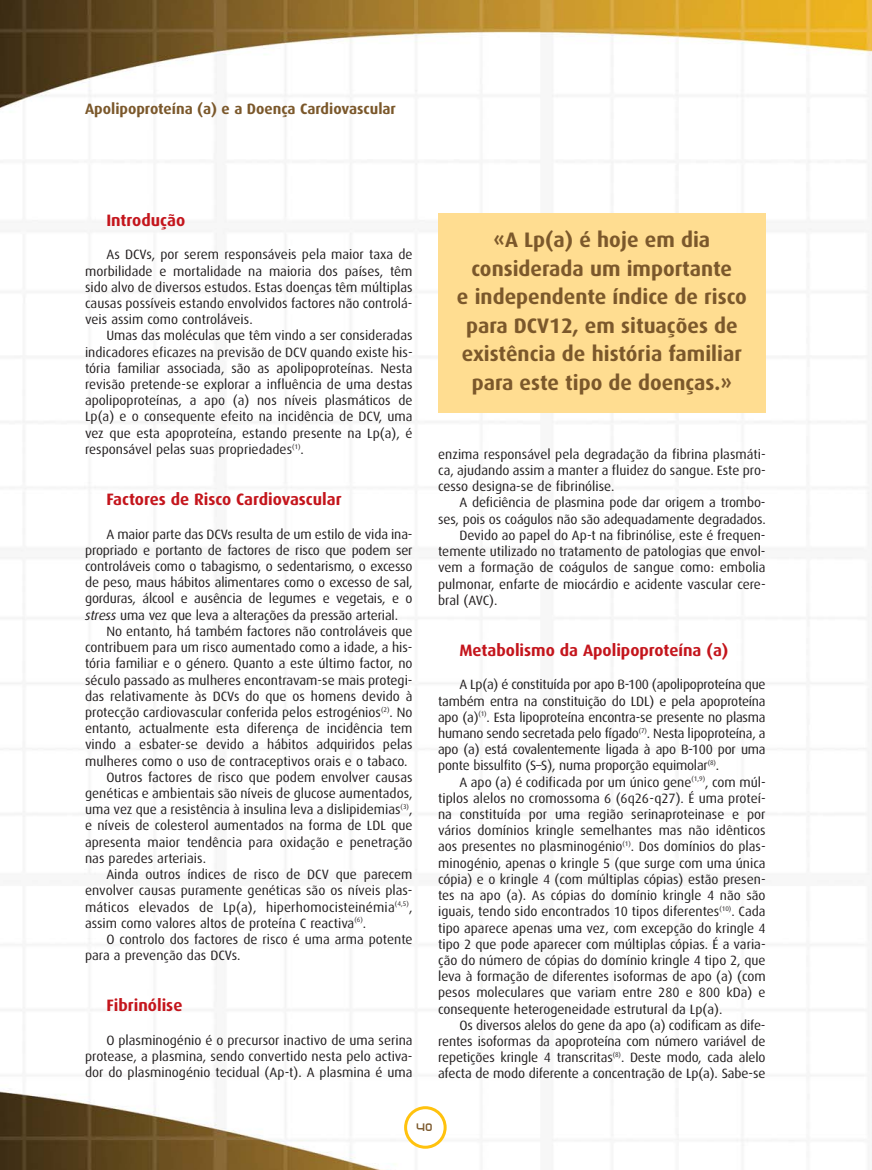
<style>
.page{position:relative;width:872px;height:1170px;background:#fff}
.page>*{position:absolute;margin:0;border:0;box-sizing:border-box;transform-origin:0 0}
.t1{font:700 21px/28.5px "Dax";color:#7b582b;text-align:center}
.t2{font:700 16.5px "Dax";color:#c4151c}
.t3{font:700 15px "Dax";color:#7b582b}
.t4{font:13.5px/16.2px "Dax";color:#231f20;text-align:justify}
.t5{font:13.5px "Swisz";color:#7b582b}
.s1{font-style:italic}
</style>
<div class="page">
<img style="left:0;top:0;width:871px;height:1169px">
<svg style="left:404px;top:1106px;width:42px;height:42px"></svg>
<img style="left:871px;top:0;width:1px;height:1169px">
<div style="left:438px;top:213px;width:327px;height:199px;background:#ffdd91"></div>
<p class="t3" style="left:85px;top:101px;width:312px">Apolipoproteína (a) e a Doença Cardiovascular</p>
<p class="t2" style="left:106px;top:212px;width:80px">Introdução</p>
<p class="t4" style="left:85px;top:247px;width:329px;text-indent:21px">As DCVs, por serem responsáveis pela maior taxa de morbilidade e mortalidade na maioria dos países, têm sido alvo de diversos estudos. Estas doenças têm múltiplas causas possíveis estando envolvidos factores não controlá&shy;veis assim como controláveis.</p>
<p class="t4" style="left:85px;top:328px;width:329px;text-indent:21px">Umas das moléculas que têm vindo a ser consideradas indicadores eficazes na previsão de DCV quando existe his&shy;tória familiar associada, são as apolipoproteínas. Nesta revisão pretende-se explorar a influência de uma destas apolipoproteínas, a apo (a) nos níveis plasmáticos de Lp(a) e o consequente efeito na incidência de DCV, uma vez que esta apoproteína, estando presente na Lp(a), é responsável pelas suas propriedades<sup>(1)</sup>.</p>
<p class="t2" style="left:106px;top:491px;width:237px">Factores de Risco Cardiovascular</p>
<p class="t4" style="left:85px;top:526px;width:329px;text-indent:21px">A maior parte das DCVs resulta de um estilo de vida ina&shy;propriado e portanto de factores de risco que podem ser controláveis como o tabagismo, o sedentarismo, o excesso de peso, maus hábitos alimentares como o excesso de sal, gorduras, álcool e ausência de legumes e vegetais, e o <span class="s1">stress</span> uma vez que leva a alterações da pressão arterial.</p>
<p class="t4" style="left:106px;top:624px;width:308px">No entanto, há também factores não controláveis que</p>
<p class="t4" style="left:85px;top:640px;width:329px">contribuem para um risco aumentado como a idade, a his-</p>
<p class="t4" style="left:85px;top:656px;width:329px">tória familiar e o género. Quanto a este último factor, no</p>
<p class="t4" style="left:85px;top:672px;width:329px">século passado as mulheres encontravam-se mais protegi-</p>
<p class="t4" style="left:85px;top:688px;width:329px">das relativamente às DCVs do que os homens devido à</p>
<p class="t4" style="left:85px;top:705px;width:329px">protecção cardiovascular conferida pelos estrogénios<sup>(2)</sup>. No</p>
<p class="t4" style="left:85px;top:721px;width:329px">entanto, actualmente esta diferença de incidência tem</p>
<p class="t4" style="left:85px;top:737px;width:329px">vindo a esbater-se devido a hábitos adquiridos pelas</p>
<p class="t4" style="left:85px;top:753px;width:324px">mulheres como o uso de contraceptivos orais e o tabaco.</p>
<p class="t4" style="left:106px;top:769px;width:308px">Outros factores de risco que podem envolver causas</p>
<p class="t4" style="left:85px;top:786px;width:329px">genéticas e ambientais são níveis de glucose aumentados,</p>
<p class="t4" style="left:85px;top:802px;width:329px">uma vez que a resistência à insulina leva a dislipidemias<sup>(3)</sup>,</p>
<p class="t4" style="left:85px;top:818px;width:329px">e níveis de colesterol aumentados na forma de LDL que</p>
<p class="t4" style="left:85px;top:834px;width:329px">apresenta maior tendência para oxidação e penetração</p>
<p class="t4" style="left:85px;top:850px;width:122px">nas paredes arteriais.</p>
<p class="t4" style="left:106px;top:867px;width:308px">Ainda outros índices de risco de DCV que parecem</p>
<p class="t4" style="left:85px;top:883px;width:329px">envolver causas puramente genéticas são os níveis plas-</p>
<p class="t4" style="left:85px;top:899px;width:329px">máticos elevados de Lp(a), hiperhomocisteinémia<sup>(4,5)</sup>,</p>
<p class="t4" style="left:85px;top:915px;width:283px">assim como valores altos de proteína C reactiva<sup>(6)</sup>.</p>
<p class="t4" style="left:106px;top:931px;width:308px">O controlo dos factores de risco é uma arma potente</p>
<p class="t4" style="left:85px;top:948px;width:157px">para a prevenção das DCVs.</p>
<p class="t2" style="left:106px;top:997px;width:78px">Fibrinólise</p>
<p class="t4" style="left:85px;top:1032px;width:329px;text-indent:21px">O plasminogénio é o precursor inactivo de uma serina protease, a plasmina, sendo convertido nesta pelo activa&shy;dor do plasminogénio tecidual (Ap-t). A plasmina é uma</p>
<h1 class="t1" style="left:457px;top:227px;width:291px">«A Lp(a) é hoje em dia considerada um importante<br>e independente índice de risco para DCV12, em situações de existência de história familiar para este tipo de doenças.»</h1>
<p class="t4" style="left:438px;top:447px;width:329px">enzima responsável pela degradação da fibrina plasmáti&shy;ca, ajudando assim a manter a fluidez do sangue. Este pro&shy;cesso designa-se de fibrinólise.</p>
<p class="t4" style="left:459px;top:495px;width:308px">A deficiência de plasmina pode dar origem a trombo-</p>
<p class="t4" style="left:438px;top:511px;width:329px">ses, pois os coágulos não são adequadamente degradados.</p>
<p class="t4" style="left:459px;top:528px;width:308px">Devido ao papel do Ap-t na fibrinólise, este é frequen-</p>
<p class="t4" style="left:438px;top:544px;width:329px">temente utilizado no tratamento de patologias que envol-</p>
<p class="t4" style="left:438px;top:560px;width:329px">vem a formação de coágulos de sangue como: embolia</p>
<p class="t4" style="left:438px;top:576px;width:329px">pulmonar, enfarte de miocárdio e acidente vascular cere-</p>
<p class="t4" style="left:438px;top:592px;width:61px">bral (AVC).</p>
<p class="t2" style="left:459px;top:642px;width:270px">Metabolismo da Apolipoproteína (a)</p>
<p class="t4" style="left:438px;top:677px;width:329px;text-indent:21px">A Lp(a) é constituída por apo B-100 (apolipoproteína que também entra na constituição do LDL) e pela apoproteína apo (a)<sup>(1)</sup>. Esta lipoproteína encontra-se presente no plasma humano sendo secretada pelo fígado<sup>(7)</sup>. Nesta lipoproteína, a apo (a) está covalentemente ligada à apo B-100 por uma ponte bissulfito (S–S), numa proporção equimolar<sup>(8)</sup>.</p>
<p class="t4" style="left:438px;top:774px;width:329px;text-indent:21px">A apo (a) é codificada por um único gene<sup>(1,9)</sup>, com múl&shy;tiplos alelos no cromossoma 6 (6q26-q27). É uma proteí&shy;na constituída por uma região serinaproteinase e por vários domínios kringle semelhantes mas não idênticos aos presentes no plasminogénio<sup>(1)</sup>. Dos domínios do plas&shy;minogénio, apenas o kringle 5 (que surge com uma única cópia) e o kringle 4 (com múltiplas cópias) estão presen&shy;tes na apo (a). As cópias do domínio kringle 4 não são iguais, tendo sido encontrados 10 tipos diferentes<sup>(10)</sup>. Cada tipo aparece apenas uma vez, com excepção do kringle 4 tipo 2 que pode aparecer com múltiplas cópias. É a varia&shy;ção do número de cópias do domínio kringle 4 tipo 2, que leva à formação de diferentes isoformas de apo (a) (com pesos moleculares que variam entre 280 e 800 kDa) e consequente heterogeneidade estrutural da Lp(a).</p>
<p class="t4" style="left:438px;top:1017px;width:329px;text-indent:21px">Os diversos alelos do gene da apo (a) codificam as dife&shy;rentes isoformas da apoproteína com número variável de repetições kringle 4 transcritas<sup>(8)</sup>. Deste modo, cada alelo afecta de modo diferente a concentração de Lp(a). Sabe-se</p>
<p class="t5" style="left:417px;top:1120px;width:18px">40</p>
</div>
